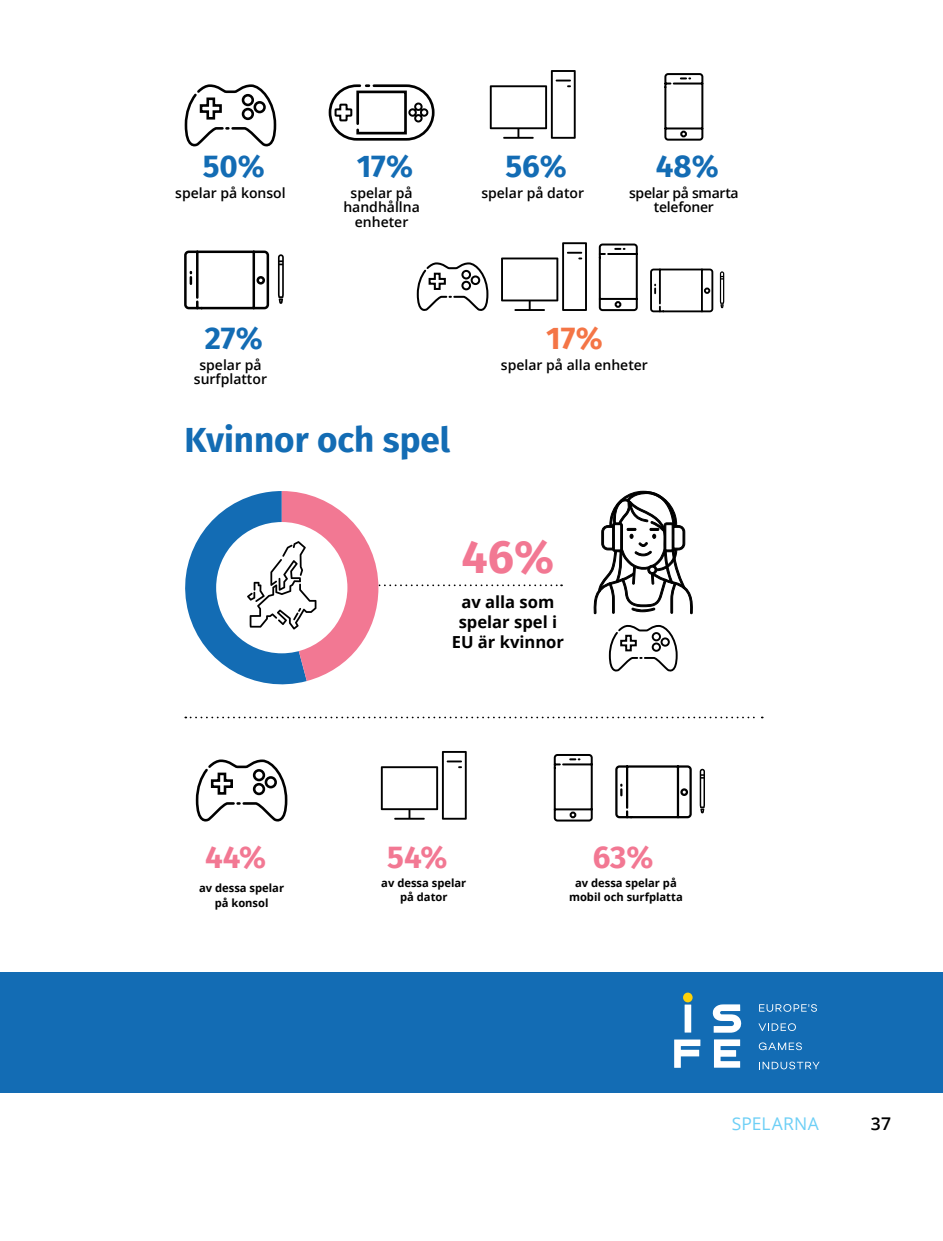
<style>
.page{position:relative;width:943px;height:1241px;background:#fff}
.page>*{position:absolute;margin:0;border:0;box-sizing:border-box;transform-origin:0 0}
.t1{font:700 46.55px "Fira Sans";color:#f27893}
.t2{font:700 35px "Fira Sans";color:#136cb4}
.t3{font:700 31.32px "Fira Sans";color:#136cb4}
.t4{font:700 31.32px "Fira Sans";color:#f27893}
.t5{font:700 31.32px "Fira Sans";color:#f47546}
.t6{font:17.5px "Open Sans";letter-spacing:.015em;color:#6dcff6}
.t7{font:600 17.5px "Open Sans";color:#000}
.t8{font:700 16.62px/19.9px "Open Sans";color:#000;text-align:center}
.t9{font:600 14px/14.3px "Open Sans";color:#000;text-align:center}
.t10{font:600 14px/14.3px "Open Sans";letter-spacing:-.02em;color:#000;text-align:center}
.t11{font:700 11.2px/14.3px "Open Sans";color:#000;text-align:center}
</style>
<div class="page">
<svg style="left:328px;top:84px;width:107px;height:57px"></svg>
<svg style="left:490px;top:70px;width:85px;height:69px"></svg>
<svg style="left:664px;top:73px;width:40px;height:68px"></svg>
<svg style="left:184px;top:250px;width:86px;height:60px"></svg>
<svg style="left:278px;top:254px;width:6px;height:50px"></svg>
<svg style="left:184px;top:84px;width:93px;height:63px"></svg>
<svg style="left:501px;top:242px;width:86px;height:69px"></svg>
<svg style="left:598px;top:243px;width:40px;height:69px"></svg>
<svg style="left:650px;top:268px;width:64px;height:45px"></svg>
<svg style="left:720px;top:271px;width:4px;height:37px"></svg>
<svg style="left:416px;top:262px;width:73px;height:49px"></svg>
<div style="left:0;top:971px;width:943px;height:121px;background:#136cb4"></div>
<svg style="left:714px;top:1039px;width:26px;height:28px"></svg>
<svg style="left:712px;top:1004px;width:29px;height:28px"></svg>
<svg style="left:674px;top:1039px;width:26px;height:28px"></svg>
<svg style="left:684px;top:1004px;width:7px;height:28px"></svg>
<div style="left:683px;top:992px;width:9px;height:10px;background:#fed109;border-radius:50%"></div>
<svg style="left:759px;top:1004px;width:58px;height:7px"></svg>
<svg style="left:758px;top:1023px;width:38px;height:7px"></svg>
<svg style="left:758px;top:1042px;width:43px;height:7px"></svg>
<svg style="left:759px;top:1061px;width:60px;height:8px"></svg>
<svg style="left:185px;top:716px;width:577px;height:2px"></svg>
<svg style="left:593px;top:490px;width:100px;height:182px"></svg>
<svg style="left:185px;top:491px;width:377px;height:194px"></svg>
<svg style="left:195px;top:759px;width:93px;height:63px"></svg>
<svg style="left:381px;top:751px;width:86px;height:68px"></svg>
<svg style="left:553px;top:754px;width:40px;height:68px"></svg>
<svg style="left:615px;top:765px;width:77px;height:54px"></svg>
<svg style="left:699px;top:768px;width:6px;height:45px"></svg>
<p class="t3" style="left:203px;top:140px;width:64px">50%</p>
<p class="t9" style="left:175px;top:185px;width:112px">spelar på konsol</p>
<p class="t3" style="left:357px;top:140px;width:58px">17%</p>
<p class="t9" style="left:343px;top:185px;width:78px">spelar på handhållna enheter</p>
<p class="t3" style="left:505px;top:140px;width:63px">56%</p>
<p class="t9" style="left:481px;top:185px;width:104px">spelar på dator</p>
<p class="t3" style="left:656px;top:140px;width:64px">48%</p>
<p class="t10" style="left:629px;top:185px;width:111px">spelar på smarta telefoner</p>
<p class="t3" style="left:205px;top:311px;width:59px">27%</p>
<p class="t9" style="left:194px;top:357px;width:75px">spelar på surfplattor</p>
<p class="t2" style="left:184px;top:410px;width:267px">Kvinnor och spel</p>
<p class="t5" style="left:546px;top:311px;width:58px">17%</p>
<p class="t9" style="left:501px;top:357px;width:148px">spelar på alla enheter</p>
<p class="t4" style="left:205px;top:830px;width:63px">44%</p>
<p class="t11" style="left:199px;top:880px;width:86px">av dessa spelar på konsol</p>
<p class="t1" style="left:461px;top:517px;width:94px">46%</p>
<p class="t8" style="left:451px;top:591px;width:114px">av alla som spelar spel i<br>EU är kvinnor</p>
<p class="t4" style="left:387px;top:830px;width:62px">54%</p>
<p class="t11" style="left:381px;top:875px;width:86px">av dessa spelar på dator</p>
<p class="t4" style="left:592px;top:830px;width:62px">63%</p>
<p class="t11" style="left:569px;top:875px;width:115px">av dessa spelar på mobil och surfplatta</p>
<p class="t6" style="left:731px;top:1111px;width:89px">SPELARNA</p>
<p class="t7" style="left:870px;top:1111px;width:22px">37</p>
</div>
